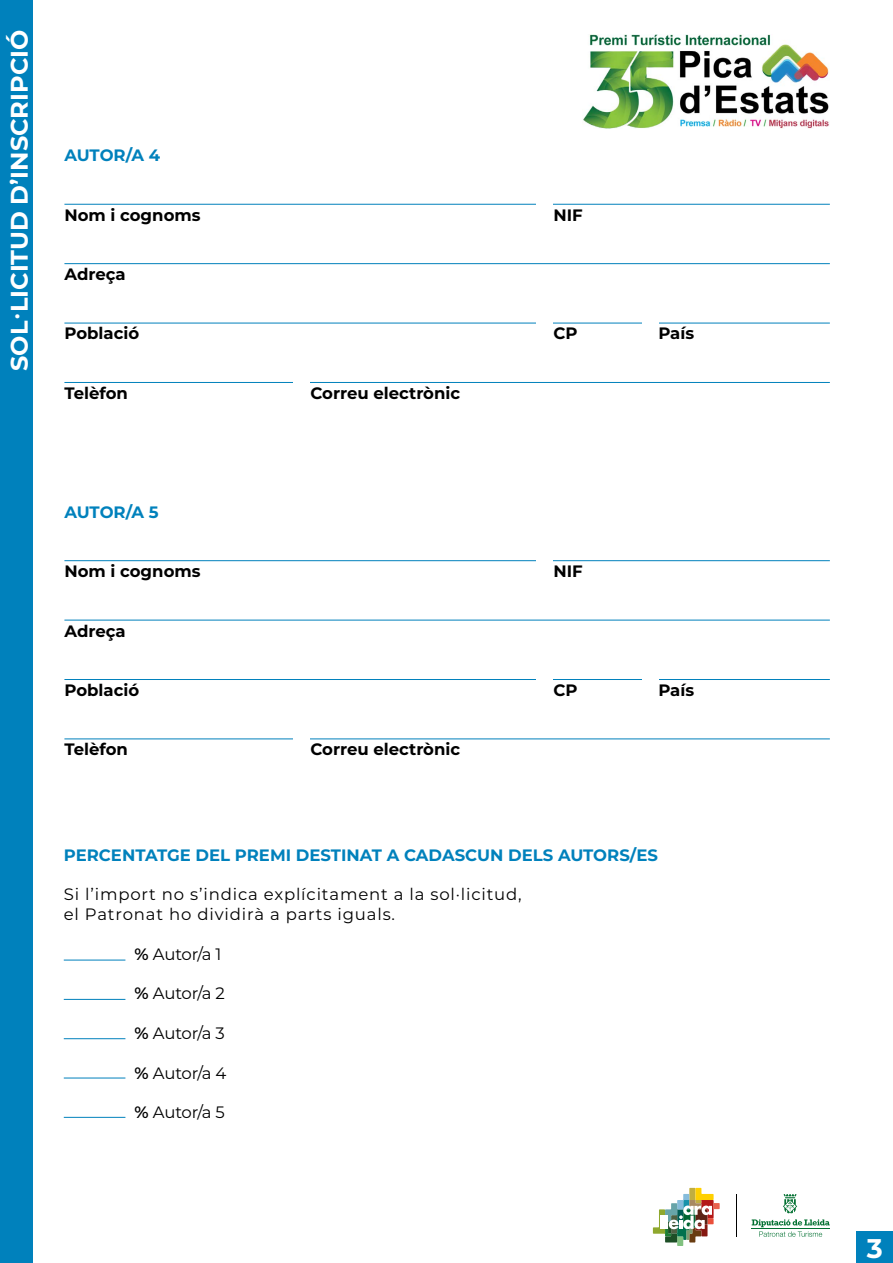
<style>
.page{position:relative;width:893px;height:1263px;background:#fff}
.page>*{position:absolute;margin:0;border:0;box-sizing:border-box;transform-origin:0 0}
.t1{font:700 27px "Montserrat";color:#fff}
.t2{font:700 24px "Montserrat";color:#fff}
.t3{font:16.5px/19.8px "Montserrat";letter-spacing:.05em;color:#000}
.t4{font:700 16.5px "Montserrat";color:#000}
.t5{font:700 16.5px "Montserrat";color:#0081bc}
.s1{font-weight:600}
</style>
<div class="page">
<div style="left:857px;top:1232px;width:36px;height:31px;background:#0081bc"></div>
<div style="left:0;top:0;width:33px;height:1263px;background:#0081bc"></div>
<svg style="left:653px;top:1188px;width:67px;height:58px"></svg>
<hr style="left:736px;top:1194px;width:1px;height:42px;background:#000">
<svg style="left:752px;top:1194px;width:78px;height:43px"></svg>
<hr style="left:64px;top:960px;width:61px;height:1px;background:#0081bc">
<hr style="left:64px;top:999px;width:61px;height:1px;background:#0081bc">
<hr style="left:64px;top:1038px;width:61px;height:1px;background:#0081bc">
<hr style="left:64px;top:1078px;width:61px;height:1px;background:#0081bc">
<hr style="left:64px;top:1117px;width:61px;height:1px;background:#0081bc">
<hr style="left:64px;top:204px;width:766px;height:1px;background:#0081bc">
<hr style="left:64px;top:263px;width:766px;height:1px;background:#0081bc">
<hr style="left:64px;top:323px;width:766px;height:1px;background:#0081bc">
<hr style="left:64px;top:382px;width:766px;height:1px;background:#0081bc">
<hr style="left:64px;top:560px;width:766px;height:1px;background:#0081bc">
<hr style="left:64px;top:620px;width:766px;height:1px;background:#0081bc">
<hr style="left:64px;top:679px;width:766px;height:1px;background:#0081bc">
<hr style="left:64px;top:738px;width:766px;height:1px;background:#0081bc">
<div style="left:536px;top:189px;width:17px;height:33px;background:#fff"></div>
<div style="left:536px;top:310px;width:17px;height:32px;background:#fff"></div>
<div style="left:642px;top:310px;width:16px;height:32px;background:#fff"></div>
<div style="left:293px;top:370px;width:17px;height:32px;background:#fff"></div>
<div style="left:536px;top:544px;width:17px;height:32px;background:#fff"></div>
<div style="left:536px;top:664px;width:17px;height:33px;background:#fff"></div>
<div style="left:642px;top:664px;width:16px;height:33px;background:#fff"></div>
<div style="left:293px;top:724px;width:17px;height:33px;background:#fff"></div>
<img style="left:583px;top:34px;width:246px;height:95px">
<h2 class="t2" style="left:2px;top:371px;width:343px;rotate:-90deg">SOL·LICITUD D’INSCRIPCIÓ</h2>
<p class="t5" style="left:64px;top:143px;width:97px">AUTOR/A 4</p>
<p class="t4" style="left:64px;top:203px;width:138px">Nom i cognoms</p>
<p class="t4" style="left:553px;top:203px;width:31px">NIF</p>
<p class="t4" style="left:64px;top:262px;width:63px">Adreça</p>
<p class="t4" style="left:64px;top:322px;width:76px">Població</p>
<p class="t4" style="left:553px;top:322px;width:26px">CP</p>
<p class="t4" style="left:658px;top:322px;width:37px">País</p>
<p class="t4" style="left:64px;top:381px;width:65px">Telèfon</p>
<p class="t4" style="left:310px;top:381px;width:151px">Correu electrònic</p>
<p class="t5" style="left:64px;top:500px;width:96px">AUTOR/A 5</p>
<p class="t4" style="left:64px;top:559px;width:138px">Nom i cognoms</p>
<p class="t4" style="left:553px;top:559px;width:31px">NIF</p>
<p class="t4" style="left:64px;top:619px;width:63px">Adreça</p>
<p class="t4" style="left:64px;top:678px;width:76px">Població</p>
<p class="t4" style="left:553px;top:678px;width:26px">CP</p>
<p class="t4" style="left:658px;top:678px;width:37px">País</p>
<p class="t4" style="left:64px;top:737px;width:65px">Telèfon</p>
<p class="t4" style="left:310px;top:737px;width:151px">Correu electrònic</p>
<p class="t5" style="left:64px;top:843px;width:596px">PERCENTATGE DEL PREMI DESTINAT A CADASCUN DELS AUTORS/ES</p>
<p class="t3" style="left:64px;top:884px;width:459px">Si l’import no s’indica explícitament a la sol·licitud, el Patronat ho dividirà a parts iguals.</p>
<p class="t3" style="left:134px;top:943px;width:88px"><span class="s1">%</span> Autor/a 1</p>
<p class="t3" style="left:134px;top:983px;width:92px"><span class="s1">%</span> Autor/a 2</p>
<p class="t3" style="left:134px;top:1023px;width:92px"><span class="s1">%</span> Autor/a 3</p>
<p class="t3" style="left:134px;top:1062px;width:93px"><span class="s1">%</span> Autor/a 4</p>
<p class="t3" style="left:134px;top:1102px;width:92px"><span class="s1">%</span> Autor/a 5</p>
<h1 class="t1" style="left:867px;top:1229px;width:17px">3</h1>
</div>
